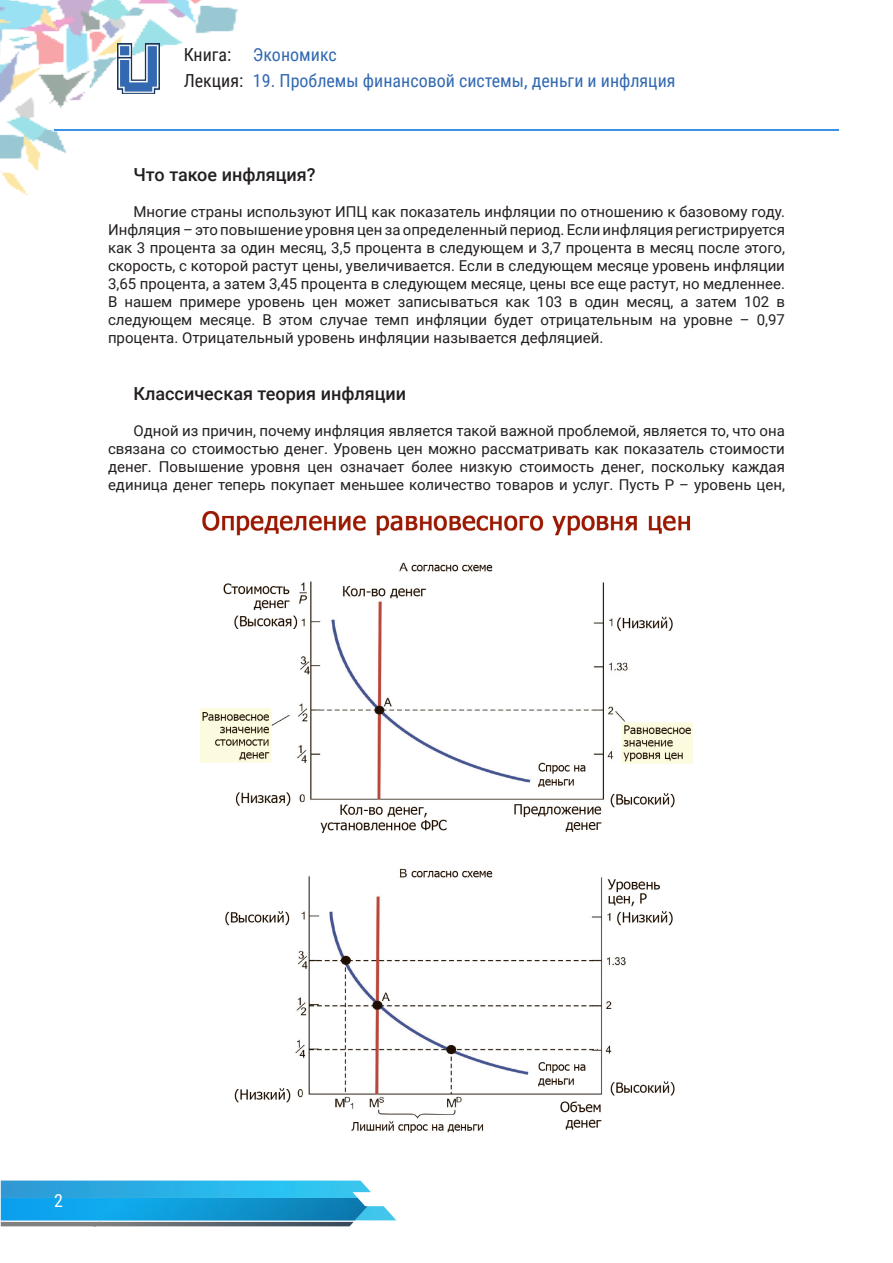
<style>
.page{position:relative;width:893px;height:1263px;background:#fff}
.page>*{position:absolute;margin:0;border:0;box-sizing:border-box;transform-origin:0 0}
.t1{font:18px "Roboto Condensed";color:#3269b1}
.t2{font:500 18px "Roboto";color:#231f20}
.t3{font:18px/25.5px "Roboto Condensed";color:#231f20}
.t4{font:18px "Roboto Condensed";color:#fff}
.t5{font:15px/18px "Roboto";color:#231f20;text-align:justify}
</style>
<div class="page">
<img style="left:0;top:0;width:238px;height:195px">
<hr style="left:54px;top:129px;width:785px;height:2px;background:#3b91e8">
<img style="left:118px;top:44px;width:41px;height:49px">
<svg style="left:1px;top:1180px;width:395px;height:46px;background:#5bb6d9"></svg>
<img style="left:1px;top:1198px;width:367px;height:22px">
<img style="left:200px;top:511px;width:493px;height:621px">
<p class="t3" style="left:184px;top:41px;width:61px">Книга:<br>Лекция:</p>
<p class="t1" style="left:253px;top:42px;width:85px">Экономикс</p>
<p class="t1" style="left:253px;top:68px;width:424px">19. Проблемы финансовой системы, деньги и инфляция</p>
<p class="t2" style="left:134px;top:162px;width:184px">Что такое инфляция?</p>
<p class="t5" style="left:108px;top:202px;width:678px;text-indent:26px">Многие страны используют ИПЦ как показатель инфляции по отношению к базовому году.<br>Инфляция – это повышение уровня цен за определенный период. Если инфляция регистрируется как 3 процента за один месяц, 3,5 процента в следующем и 3,7 процента в месяц после этого, скорость, с которой растут цены, увеличивается. Если в следующем месяце уровень инфляции 3,65 процента, а затем 3,45 процента в следующем месяце, цены все еще растут, но медленнее.<br>В нашем примере уровень цен может записываться как 103 в один месяц, а затем 102 в следующем месяце. В этом случае темп инфляции будет отрицательным на уровне – 0,97 процента. Отрицательный уровень инфляции называется дефляцией.</p>
<p class="t2" style="left:134px;top:381px;width:274px">Классическая теория инфляции</p>
<p class="t5" style="left:108px;top:421px;width:678px;text-indent:26px">Одной из причин, почему инфляция является такой важной проблемой, является то, что она связана со стоимостью денег. Уровень цен можно рассматривать как показатель стоимости денег. Повышение уровня цен означает более низкую стоимость денег, поскольку каждая единица денег теперь покупает меньшее количество товаров и услуг. Пусть P – уровень цен,</p>
<p class="t4" style="left:54px;top:1188px;width:10px">2</p>
</div>
